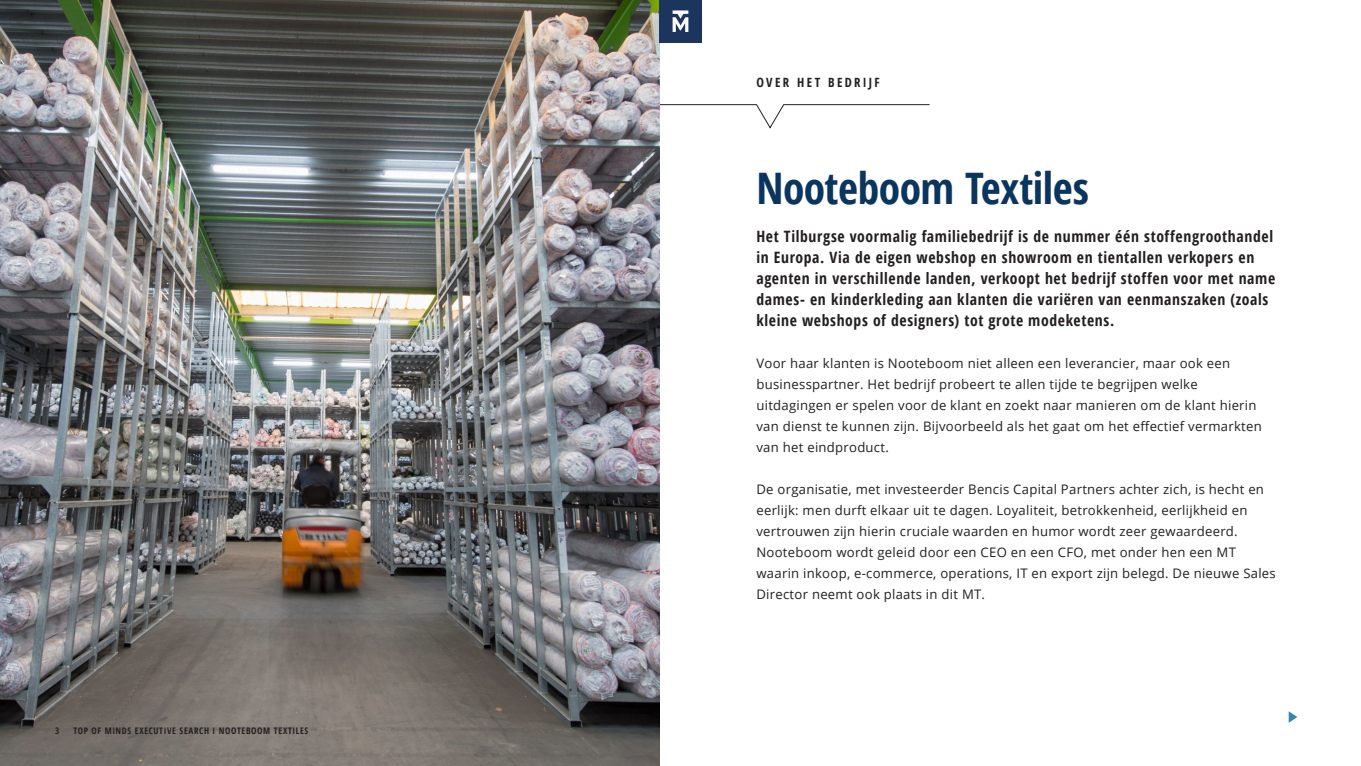
<style>
.page{position:relative;width:1361px;height:766px;background:#fff}
.page>*{position:absolute;margin:0;border:0;box-sizing:border-box;transform-origin:0 0}
.Page_header_kopie{font:700 condensed 43.42px "Open Sans";letter-spacing:-.01em;color:#0a355e}
.t1{font:700 condensed 15.67px/21px "Open Sans";letter-spacing:.04em;color:#231f20}
.t2{font:13.12px/21px "Open Sans";letter-spacing:.02em;color:#231f20}
.t3{font:700 condensed 12.75px "Open Sans";letter-spacing:.185em;color:#231f20}
.t4{font:700 condensed 9px "Open Sans";letter-spacing:.07em;color:#231f20}
</style>
<div class="page">
<svg style="left:659px;top:104px;width:271px;height:24px"></svg>
<img style="left:0;top:0;width:659px;height:765px">
<svg style="left:1288px;top:711px;width:9px;height:11px"></svg>
<div style="left:659px;top:0;width:43px;height:43px;background:#1c355e"></div>
<svg style="left:672px;top:10px;width:16px;height:22px"></svg>
<p class="t4" style="left:55px;top:724px;width:6px">3</p>
<p class="t4" style="left:73px;top:724px;width:236px">TOP OF MINDS EXECUTIVE SEARCH I NOOTEBOOM TEXTILES</p>
<p class="t3" style="left:756px;top:73px;width:125px">OVER HET BEDRIJF</p>
<p class="Page_header_kopie" style="left:756px;top:158px;width:334px">Nooteboom Textiles</p>
<p class="t1" style="left:756px;top:225px;width:520px">Het Tilburgse voormalig familiebedrijf is de nummer één stoffengroothandel in Europa. Via de eigen webshop en showroom en tientallen verkopers en agenten in verschillende landen, verkoopt het bedrijf stoffen voor met name dames- en kinderkleding aan klanten die variëren van eenmanszaken (zoals kleine webshops of designers) tot grote modeketens.</p>
<p class="t2" style="left:756px;top:352px;width:507px">Voor haar klanten is Nooteboom niet alleen een leverancier, maar ook een businesspartner. Het bedrijf probeert te allen tijde te begrijpen welke uitdagingen er spelen voor de klant en zoekt naar manieren om de klant hierin van dienst te kunnen zijn. Bijvoorbeeld als het gaat om het effectief vermarkten van het eindproduct.</p>
<p class="t2" style="left:756px;top:478px;width:521px">De organisatie, met investeerder Bencis Capital Partners achter zich, is hecht en eerlijk: men durft elkaar uit te dagen. Loyaliteit, betrokkenheid, eerlijkheid en vertrouwen zijn hierin cruciale waarden en humor wordt zeer gewaardeerd.<br>Nooteboom wordt geleid door een CEO en een CFO, met onder hen een MT waarin inkoop, e-commerce, operations, IT en export zijn belegd. De nieuwe Sales Director neemt ook plaats in dit MT.</p>
</div>
